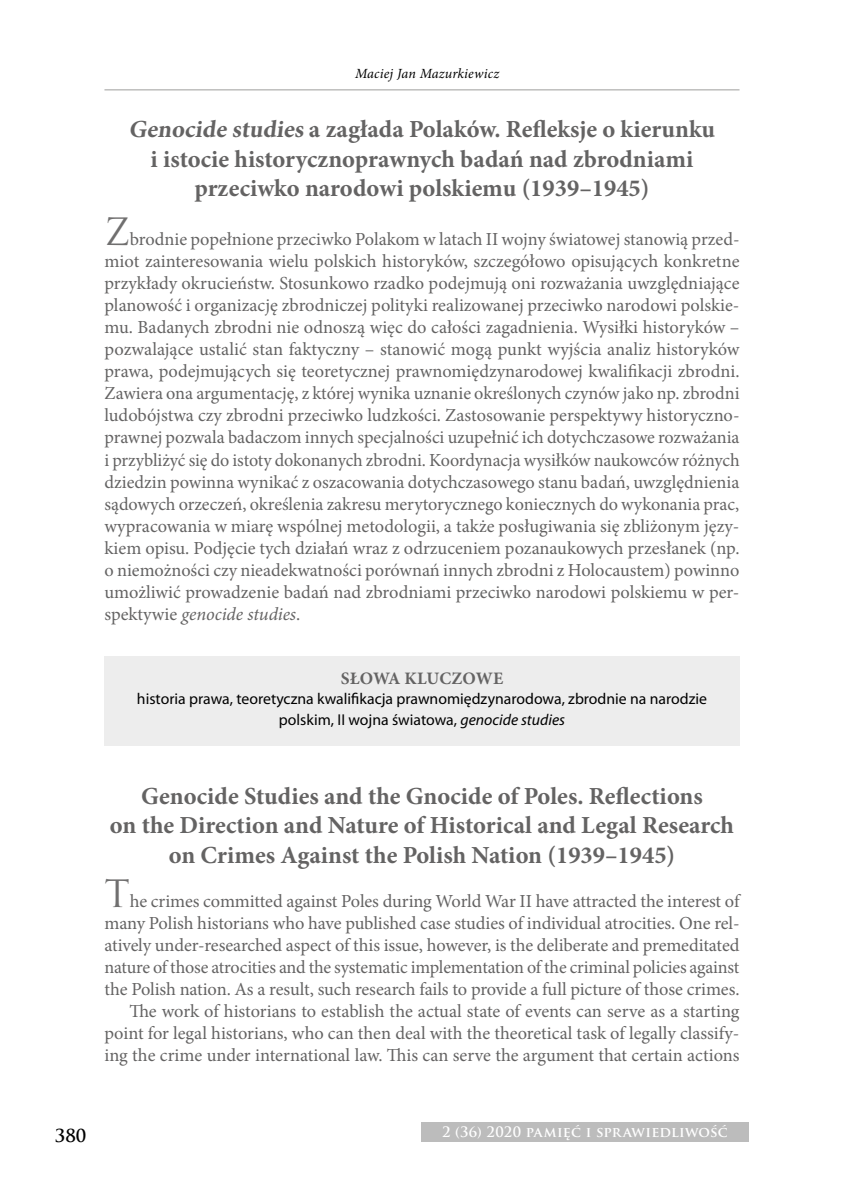
<style>
.page{position:relative;width:844px;height:1202px;background:#fff}
.page>*{position:absolute;margin:0;border:0;box-sizing:border-box;transform-origin:0 0}
.t1{font:700 24.5px/29.4px "Minion Pro";color:#646363;text-align:center}
.t2{font:18.38px/22.1px "Minion Pro";letter-spacing:-.005em;color:#646363;text-align:justify}
.t3{font:700 17.5px "Minion Pro";letter-spacing:.01em;color:#646363}
.t4{font:700 17.5px "Trajan Pro";color:#000}
.t5{font:15.75px/20.1px "Myriad Pro";color:#000;text-align:center}
.t6{font:700 14px "Trajan Pro";letter-spacing:.01em;color:#fff}
.t7{font:italic 14px "Minion Pro";letter-spacing:.01em;color:#000}
.s1{font-family:"Trajan Pro";font-size:36.75px;color:#706f6f}
.s2{font-style:italic}
</style>
<div class="page">
<hr style="left:104px;top:89px;width:635px;height:1px;background:#9d9d9c">
<div style="left:421px;top:1121px;width:328px;height:20px;background:#bcbcbc"></div>
<div style="left:104px;top:656px;width:635px;height:89px;background:#ededed"></div>
<p class="t7" style="left:355px;top:64px;width:146px">Maciej Jan Mazurkiewicz</p>
<h1 class="t1" style="left:129px;top:114px;width:588px">Genocide studiesa zagłada Polaków. Refleksje o kierunku i istocie historycznoprawnych badań nad zbrodniami przeciwko narodowi polskiemu (1939–1945)</h1>
<p class="t2" style="left:104px;top:228px;width:637px"><span class="s1">Z</span>brodnie popełnione przeciwko Polakom w latach II wojny światowej stanowią przed&shy;miot zainteresowania wielu polskich historyków, szczegółowo opisujących konkretne przykłady okrucieństw. Stosunkowo rzadko podejmują oni rozważania uwzględniające planowość i organizację zbrodniczej polityki realizowanej przeciwko narodowi polskie&shy;mu. Badanych zbrodni nie odnoszą więc do całości zagadnienia. Wysiłki historyków – pozwalające ustalić stan faktyczny – stanowić mogą punkt wyjścia analiz historyków prawa, podejmujących się teoretycznej prawnomiędzynarodowej kwalifikacji zbrodni.<br>Zawiera ona argumentację, z której wynika uznanie określonych czynów jako np. zbrodni ludobójstwa czy zbrodni przeciwko ludzkości. Zastosowanie perspektywy historyczno&shy;prawnej pozwala badaczom innych specjalności uzupełnić ich dotychczasowe rozważania i przybliżyć się do istoty dokonanych zbrodni. Koordynacja wysiłków naukowców różnych dziedzin powinna wynikać z oszacowania dotychczasowego stanu badań, uwzględnienia sądowych orzeczeń, określenia zakresu merytorycznego koniecznych do wykonania prac, wypracowania w miarę wspólnej metodologii, a także posługiwania się zbliżonym języ&shy;kiem opisu. Podjęcie tych działań wraz z odrzuceniem pozanaukowych przesłanek (np. o niemożności czy nieadekwatności porównań innych zbrodni z Holocaustem) powinno umożliwić prowadzenie badań nad zbrodniami przeciwko narodowi polskiemu w per&shy;spektywie <span class="s2">genocide studies</span>.</p>
<p class="t3" style="left:341px;top:666px;width:164px">SŁOWA KLUCZOWE</p>
<p class="t5" style="left:137px;top:688px;width:571px">historia prawa, teoretyczna kwalifikacja prawnomiędzynarodowa, zbrodnie na narodzie polskim, II wojna światowa, <span class="s2">genocide studies</span></p>
<h1 class="t1" style="left:110px;top:780px;width:626px">Genocide Studies and the Gnocide of Poles. Reflections<br>on the Direction and Nature of Historical and Legal Research on Crimes Against the Polish Nation (1939–1945)</h1>
<p class="t2" style="left:104px;top:889px;width:637px;text-align:right"><span class="s1">T</span>he crimes committed against Poles during World War II have attracted the interest of many Polish historians who have published case studies of individual atrocities. One rel&shy;atively under-researched aspect of this issue, however, is the deliberate and premeditated nature of those atrocities and the systematic implementation of the criminal policies against the Polish nation. As a result, such research fails to provide a full picture of those crimes.<br>The work of historians to establish the actual state of events can serve as a starting point for legal historians, who can then deal with the theoretical task of legally classify&shy;ing the crime under international law. This can serve the argument that certain actions</p>
<p class="t4" style="left:55px;top:1124px;width:33px">380</p>
<p class="t6" style="left:442px;top:1122px;width:287px">2 (36) 2020 PAMIĘĆ I SPRAWIEDLIWOŚĆ</p>
</div>
